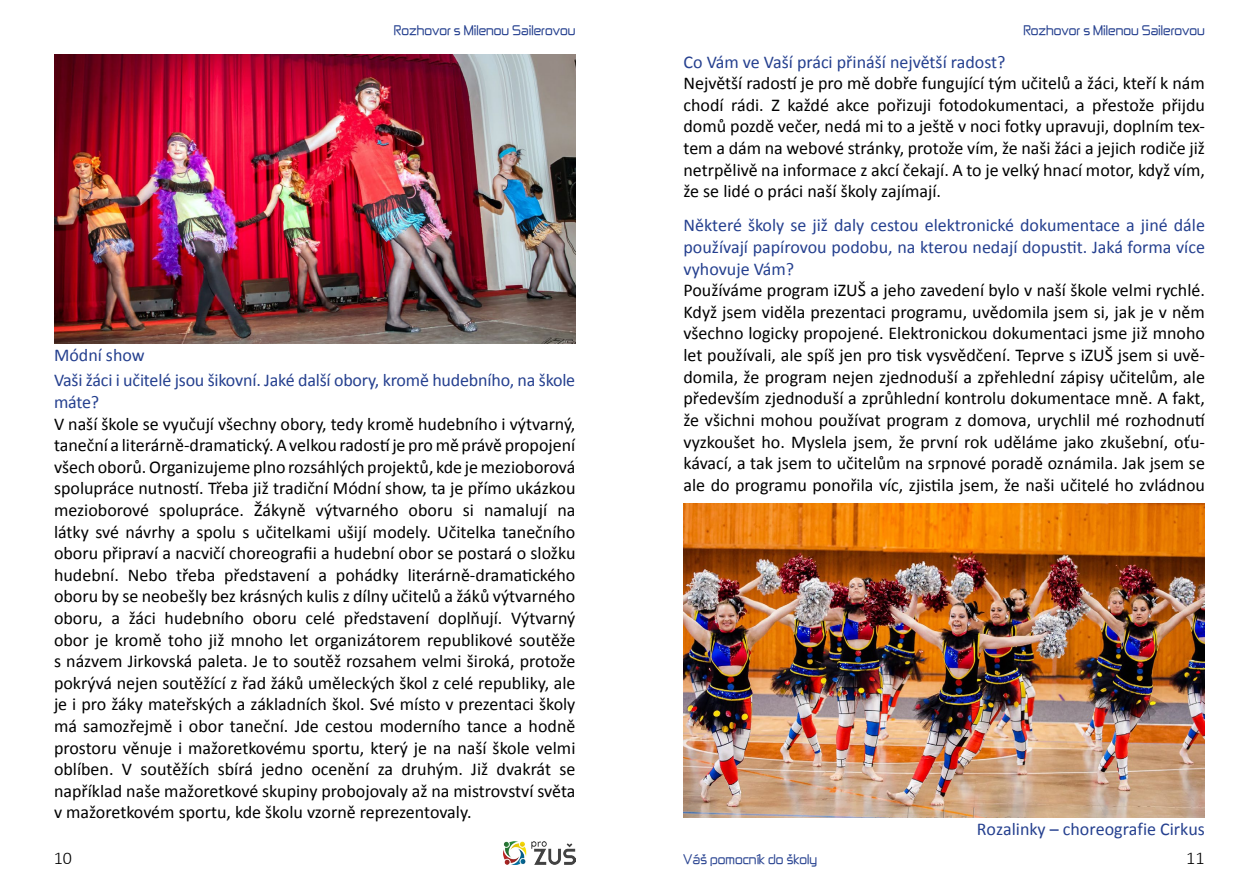
<style>
.page{position:relative;width:1259px;height:893px;background:#fff}
.page>*{position:absolute;margin:0;border:0;box-sizing:border-box;transform-origin:0 0}
.t1{font:18px/21.6px "Calibri";color:#000;text-align:justify}
.t2{font:18px/21.6px "Calibri";color:#25408f}
.t3{font:300 18px "Calibri";color:#000}
.t4{font:12px "Zekton";color:#25408f}
</style>
<div class="page">
<img style="left:504px;top:841px;width:71px;height:24px">
<img style="left:54px;top:54px;width:521px;height:290px">
<img style="left:683px;top:503px;width:521px;height:314px">
<p class="t2" style="left:54px;top:345px;width:92px">Módní show</p>
<p class="t4" style="left:394px;top:22px;width:183px">Rozhovor s Milenou Sailerovou</p>
<p class="t2" style="left:54px;top:370px;width:523px">Vaši žáci i učitelé jsou šikovní. Jaké další obory, kromě hudebního, na škole máte?</p>
<p class="t1" style="left:54px;top:413px;width:523px">V naší škole se vyučují všechny obory, tedy kromě hudebního i výtvarný, taneční a literárně-dramatický. A velkou radostí je pro mě právě propojení všech oborů. Organizujeme plno rozsáhlých projektů, kde je mezioborová spolupráce nutností. Třeba již tradiční Módní show, ta je přímo ukázkou mezioborové spolupráce. Žákyně výtvarného oboru si namalují na látky své návrhy a spolu s učitelkami ušijí modely. Učitelka tanečního oboru připraví a nacvičí choreografii a hudební obor se postará o složku hudební. Nebo třeba představení a pohádky literárně-dramatického oboru by se neobešly bez krásných kulis z dílny učitelů a žáků výtvarného oboru, a žáci hudebního oboru celé představení doplňují. Výtvarný obor je kromě toho již mnoho let organizátorem republikové soutěže s názvem Jirkovská paleta. Je to soutěž rozsahem velmi široká, protože pokrývá nejen soutěžící z řad žáků uměleckých škol z celé republiky, ale je i pro žáky mateřských a základních škol. Své místo v prezentaci školy má samozřejmě i obor taneční. Jde cestou moderního tance a hodně prostoru věnuje i mažoretkovému sportu, který je na naší škole velmi oblíben. V soutěžích sbírá jedno ocenění za druhým. Již dvakrát se například naše mažoretkové skupiny probojovaly až na mistrovství světa v mažoretkovém sportu, kde školu vzorně reprezentovaly.</p>
<p class="t4" style="left:1023px;top:22px;width:183px">Rozhovor s Milenou Sailerovou</p>
<p class="t2" style="left:683px;top:51px;width:323px">Co Vám ve Vaší práci přináší největší radost?</p>
<p class="t1" style="left:683px;top:72px;width:523px">Největší radostí je pro mě dobře fungující tým učitelů a žáci, kteří k nám chodí rádi. Z každé akce pořizuji fotodokumentaci, a přestože přijdu domů pozdě večer, nedá mi to a ještě v noci fotky upravuji, doplním tex&shy;tem a dám na webové stránky, protože vím, že naši žáci a jejich rodiče již netrpělivě na informace z akcí čekají. A to je velký hnací motor, když vím, že se lidé o práci naší školy zajímají.</p>
<p class="t2" style="left:683px;top:215px;width:523px;text-align:justify">Některé školy se již daly cestou elektronické dokumentace a jiné dále používají papírovou podobu, na kterou nedají dopustit. Jaká forma více vyhovuje Vám?</p>
<p class="t1" style="left:683px;top:280px;width:523px">Používáme program iZUŠ a jeho zavedení bylo v naší škole velmi rychlé.<br>Když jsem viděla prezentaci programu, uvědomila jsem si, jak je v něm všechno logicky propojené. Elektronickou dokumentaci jsme již mnoho let používali, ale spíš jen pro tisk vysvědčení. Teprve s iZUŠ jsem si uvě&shy;domila, že program nejen zjednoduší a zpřehlední zápisy učitelům, ale především zjednoduší a zprůhlední kontrolu dokumentace mně. A fakt, že všichni mohou používat program z domova, urychlil mé rozhodnutí vyzkoušet ho. Myslela jsem, že první rok uděláme jako zkušební, oťu&shy;kávací, a tak jsem to učitelům na srpnové poradě oznámila. Jak jsem se ale do programu ponořila víc, zjistila jsem, že naši učitelé ho zvládnou</p>
<p class="t2" style="left:976px;top:818px;width:230px">Rozalinky – choreografie Cirkus</p>
<p class="t3" style="left:54px;top:847px;width:20px">10</p>
<p class="t4" style="left:683px;top:851px;width:135px">Váš pomocník do školy</p>
<p class="t3" style="left:1186px;top:847px;width:20px">11</p>
</div>
